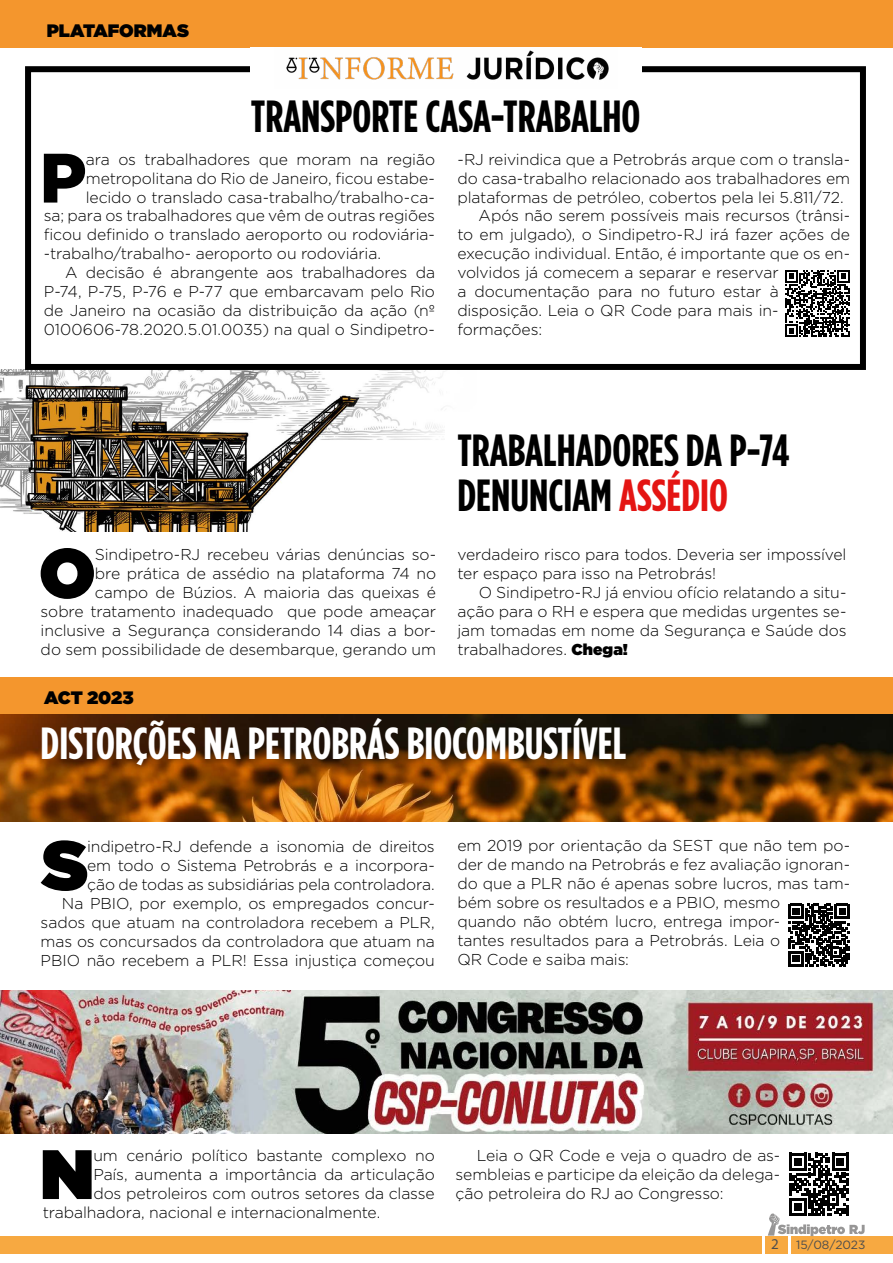
<style>
.page{position:relative;width:893px;height:1263px;background:#fff}
.page>*{position:absolute;margin:0;border:0;box-sizing:border-box;transform-origin:0 0}
.t1{font:900 69.75px "Gotham";color:#000}
.t2{font:900 69.75px "Gotham";color:#000}
.t3{font:700 45px/45px "Gotham Condensed";color:#000}
.t4{font:700 45px "Gotham Condensed";color:#fff}
.t5{font:900 18px "Gotham";color:#000}
.t6{font:300 15.75px/18.9px "Gotham";letter-spacing:-.005em;color:#000;text-align:right}
.t7{font:12px "Gotham";color:#4d4d4d}
.s1{color:#e41513}
.s2{font-weight:900}
.s3{font-family:"Myriad Pro";font-size:15px}
</style>
<div class="page">
<div style="left:791px;top:1236px;width:102px;height:17px;background:#f7a941"></div>
<div style="left:765px;top:1236px;width:23px;height:17px;background:#f7a941"></div>
<div style="left:0;top:1236px;width:761px;height:17px;background:#f7a941"></div>
<div style="left:0;top:677px;width:893px;height:50px;background:#f4962d"></div>
<img style="left:0;top:370px;width:444px;height:161px">
<div style="left:0;top:0;width:893px;height:48px;background:#f4962d"></div>
<img style="left:0;top:990px;width:893px;height:143px">
<img style="left:0;top:714px;width:893px;height:107px">
<div style="left:25px;top:66px;width:841px;height:304px;border:6px solid #000"></div>
<div style="left:251px;top:47px;width:391px;height:41px;background:#fff"></div>
<img style="left:286px;top:50px;width:323px;height:30px">
<svg style="left:786px;top:270px;width:63px;height:67px"></svg>
<svg style="left:789px;top:904px;width:60px;height:62px"></svg>
<svg style="left:768px;top:1153px;width:97px;height:83px"></svg>
<p class="t5" style="left:47px;top:18px;width:144px">PLATAFORMAS</p>
<h2 class="t3" style="left:251px;top:93px;width:391px">TRANSPORTE CASA-TRABALHO</h2>
<p class="t6" style="left:457px;top:150px;width:394px">-RJ reivindica que a Petrobrás arque com o transla-</p>
<p class="t6" style="left:457px;top:168px;width:394px">do casa-trabalho relacionado aos trabalhadores em</p>
<p class="t6" style="left:457px;top:187px;width:388px">plataformas de petróleo, cobertos pela lei 5.811/72.</p>
<p class="t6" style="left:479px;top:206px;width:373px">Após não serem possíveis mais recursos (trânsi-</p>
<p class="t6" style="left:457px;top:225px;width:394px">to em julgado), o Sindipetro-RJ irá fazer ações de</p>
<p class="t6" style="left:457px;top:244px;width:394px">execução individual. Então, é importante que os en-</p>
<p class="t6" style="left:457px;top:263px;width:323px">volvidos já comecem a separar e reservar</p>
<p class="t6" style="left:457px;top:282px;width:323px">a documentação para no futuro estar à</p>
<p class="t6" style="left:457px;top:301px;width:323px">disposição. Leia o QR Code para mais in-</p>
<p class="t6" style="left:457px;top:320px;width:86px">formações:</p>
<h1 class="t2" style="left:40px;top:138px;width:48px">P</h1>
<p class="t6" style="left:86px;top:150px;width:351px">ara os trabalhadores que moram na região</p>
<p class="t6" style="left:86px;top:168px;width:351px">metropolitana do Rio de Janeiro, ficou estabe-</p>
<p class="t6" style="left:86px;top:187px;width:351px">lecido o translado casa-trabalho/trabalho-ca-</p>
<p class="t6" style="left:44px;top:206px;width:393px">sa; para os trabalhadores que vêm de outras regiões</p>
<p class="t6" style="left:44px;top:225px;width:393px">ficou definido o translado aeroporto ou rodoviária-</p>
<p class="t6" style="left:44px;top:244px;width:339px">-trabalho/trabalho- aeroporto ou rodoviária.</p>
<p class="t6" style="left:65px;top:263px;width:371px">A decisão é abrangente aos trabalhadores da</p>
<p class="t6" style="left:44px;top:282px;width:393px">P-74, P-75, P-76 e P-77 que embarcavam pelo Rio</p>
<p class="t6" style="left:44px;top:301px;width:393px">de Janeiro na ocasião da distribuição da ação (nº</p>
<p class="t6" style="left:44px;top:320px;width:393px">0100606-78.2020.5.01.0035) na qual o Sindipetro-</p>
<h2 class="t3" style="left:457px;top:426px;width:333px">TRABALHADORES DA P-74<br>DENUNCIAM <span class="s1">ASSÉDIO</span></h2>
<h1 class="t1" style="left:39px;top:523px;width:58px">O</h1>
<p class="t6" style="left:41px;top:545px;width:397px">Sindipetro-RJ recebeu várias denúncias so-<br>bre prática de assédio na plataforma 74 no campo de Búzios. A maioria das queixas é<br>sobre tratamento inadequado que pode ameaçar inclusive a Segurança considerando 14 dias a bor&shy;do sem possibilidade de desembarque, gerando um</p>
<p class="t6" style="left:457px;top:545px;width:391px;text-align:left">verdadeiro risco para todos. Deveria ser impossível ter espaço para isso na Petrobrás!</p>
<p class="t6" style="left:457px;top:583px;width:391px;text-align:justify;text-indent:21px">O Sindipetro-RJ já enviou ofício relatando a situ&shy;ação para o RH e espera que medidas urgentes se&shy;jam tomadas em nome da Segurança e Saúde dos trabalhadores. <span class="s2">Chega!</span></p>
<p class="t5" style="left:44px;top:685px;width:91px">ACT 2023</p>
<h2 class="t4" style="left:41px;top:718px;width:587px">DISTORÇÕES NA PETROBRÁS BIOCOMBUSTÍVEL</h2>
<p class="t6" style="left:41px;top:837px;width:396px">indipetro-RJ defende a isonomia de direitos<br>em todo o Sistema Petrobrás e a incorpora-<br>ção de todas as subsidiárias pela controladora.<br>Na PBIO, por exemplo, os empregados concur&shy;sados que atuam na controladora recebem a PLR, mas os concursados da controladora que atuam na PBIO não recebem a PLR! Essa injustiça começou</p>
<p class="t6" style="left:457px;top:836px;width:394px;text-align:left">em 2019 por orientação da SEST que não tem po&shy;der de mando na Petrobrás e fez avaliação ignoran&shy;do que a PLR não é apenas sobre lucros, mas tam&shy;bém sobre os resultados e a PBIO, mesmo<br>quando não obtém lucro, entrega impor-<br>tantes resultados para a Petrobrás. Leia o<br>QR Code e saiba mais:</p>
<h1 class="t1" style="left:42px;top:815px;width:48px">S</h1>
<h1 class="t1" style="left:40px;top:1124px;width:56px">N</h1>
<p class="t6" style="left:93px;top:1146px;width:343px">um cenário político bastante complexo no</p>
<p class="t6" style="left:93px;top:1165px;width:343px">País, aumenta a importância da articulação</p>
<p class="t6" style="left:93px;top:1184px;width:343px">dos petroleiros com outros setores da classe</p>
<p class="t6" style="left:43px;top:1203px;width:339px">trabalhadora, nacional e internacionalmente.</p>
<p class="t6" style="left:455px;top:1146px;width:326px;text-align:justify;text-indent:21px">Leia o QR Code e veja o quadro de as&shy;sembleias e participe da eleição da delega&shy;ção petroleira do RJ ao Congresso:</p>
<p class="t7" style="left:771px;top:1238px;width:96px"><span class="s3">2</span> 15/08/2023</p>
</div>
